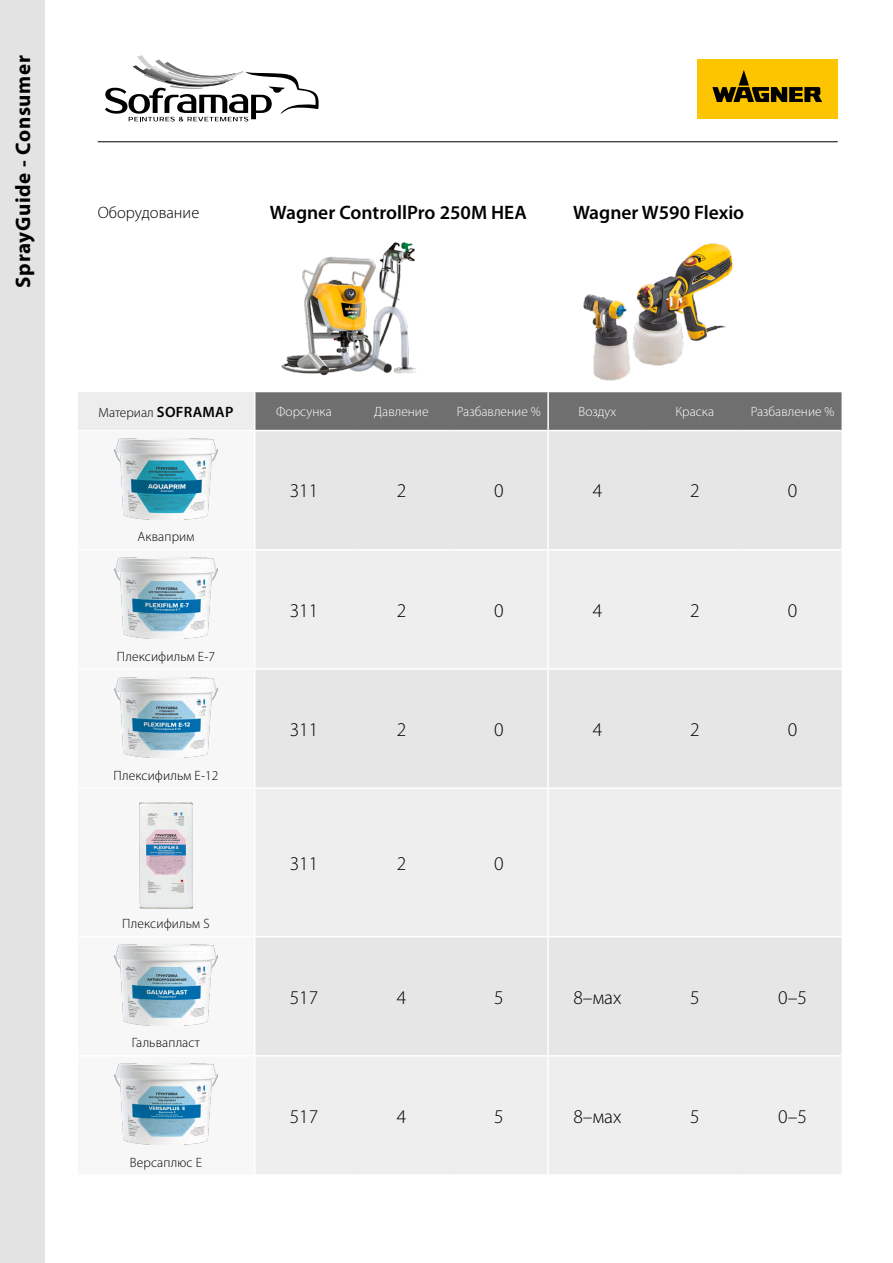
<style>
.page{position:relative;width:893px;height:1263px;background:#fff}
.page>*{position:absolute;margin:0;border:0;box-sizing:border-box;transform-origin:0 0}
.t1{font:700 21px "Myriad Pro";letter-spacing:.03em;color:#000}
.t2{font:300 19.5px "Myriad Pro";color:#000}
.t3{font:600 19.5px "Myriad Pro";color:#000}
.t4{font:300 16.5px "Myriad Pro";color:#000}
.t5{font:300 13.5px "Myriad Pro";letter-spacing:.01em;color:#000}
.t6{font:300 13.5px "Myriad Pro";color:#fff}
.s1{font-weight:600;font-size:15px}
</style>
<div class="page">
<div style="left:697px;top:59px;width:141px;height:60px;background:#fdc500"></div>
<svg style="left:712px;top:70px;width:110px;height:32px"></svg>
<svg style="left:105px;top:55px;width:214px;height:66px"></svg>
<div style="left:0;top:0;width:45px;height:1263px;background:#e3e3e3"></div>
<hr style="left:98px;top:141px;width:740px;height:1px;background:#000">
<svg style="left:78px;top:392px;width:763px;height:38px;background:#8e8d8d"></svg>
<div style="left:255px;top:431px;width:586px;height:118px;background:#e6e6e6"></div>
<div style="left:255px;top:551px;width:586px;height:623px;background:#eee"></div>
<hr style="left:255px;top:668px;width:98px;height:2px;background:#fff">
<hr style="left:353px;top:668px;width:97px;height:2px;background:#fff">
<hr style="left:450px;top:668px;width:98px;height:2px;background:#fff">
<hr style="left:548px;top:668px;width:98px;height:2px;background:#fff">
<hr style="left:646px;top:668px;width:98px;height:2px;background:#fff">
<hr style="left:744px;top:668px;width:97px;height:2px;background:#fff">
<hr style="left:255px;top:787px;width:98px;height:2px;background:#fff">
<hr style="left:353px;top:787px;width:97px;height:2px;background:#fff">
<hr style="left:450px;top:787px;width:98px;height:2px;background:#fff">
<hr style="left:548px;top:787px;width:98px;height:2px;background:#fff">
<hr style="left:646px;top:787px;width:98px;height:2px;background:#fff">
<hr style="left:744px;top:787px;width:97px;height:2px;background:#fff">
<hr style="left:255px;top:936px;width:98px;height:1px;background:#fff">
<hr style="left:353px;top:936px;width:97px;height:1px;background:#fff">
<hr style="left:450px;top:936px;width:98px;height:1px;background:#fff">
<hr style="left:548px;top:936px;width:98px;height:1px;background:#fff">
<hr style="left:646px;top:936px;width:98px;height:1px;background:#fff">
<hr style="left:744px;top:936px;width:97px;height:1px;background:#fff">
<hr style="left:255px;top:1055px;width:98px;height:1px;background:#fff">
<hr style="left:353px;top:1055px;width:97px;height:1px;background:#fff">
<hr style="left:450px;top:1055px;width:98px;height:1px;background:#fff">
<hr style="left:548px;top:1055px;width:98px;height:1px;background:#fff">
<hr style="left:646px;top:1055px;width:98px;height:1px;background:#fff">
<hr style="left:744px;top:1055px;width:97px;height:1px;background:#fff">
<hr style="left:547px;top:431px;width:2px;height:118px;background:#fff">
<hr style="left:547px;top:550px;width:2px;height:118px;background:#fff">
<hr style="left:547px;top:670px;width:2px;height:117px;background:#fff">
<hr style="left:547px;top:789px;width:2px;height:147px;background:#fff">
<hr style="left:547px;top:937px;width:2px;height:118px;background:#fff">
<hr style="left:547px;top:1056px;width:2px;height:118px;background:#fff">
<hr style="left:547px;top:392px;width:2px;height:38px;background:#fff">
<hr style="left:254px;top:392px;width:1px;height:38px;background:#fff">
<img style="left:114px;top:438px;width:104px;height:81px">
<img style="left:114px;top:558px;width:104px;height:80px">
<img style="left:114px;top:677px;width:104px;height:81px">
<img style="left:140px;top:802px;width:52px;height:107px">
<img style="left:114px;top:944px;width:104px;height:81px">
<img style="left:114px;top:1064px;width:104px;height:80px">
<img style="left:583px;top:243px;width:150px;height:138px">
<img style="left:281px;top:242px;width:135px;height:134px">
<h1 class="t1" style="left:9px;top:288px;width:234px;rotate:-90deg">SprayGuide - Consumer</h1>
<p class="t4" style="left:98px;top:203px;width:103px">Оборудование</p>
<h2 class="t3" style="left:270px;top:200px;width:258px">Wagner ControllPro 250M HEA</h2>
<h2 class="t3" style="left:573px;top:200px;width:173px">Wagner W590 Flexio</h2>
<p class="t5" style="left:98px;top:404px;width:136px">Материал <span class="s1">SOFRAMAP</span></p>
<p class="t6" style="left:276px;top:403px;width:57px">Форсунка</p>
<p class="t6" style="left:374px;top:403px;width:56px">Давление</p>
<p class="t6" style="left:457px;top:403px;width:85px">Разбавление %</p>
<p class="t6" style="left:578px;top:403px;width:39px">Воздух</p>
<p class="t6" style="left:675px;top:403px;width:40px">Краска</p>
<p class="t6" style="left:751px;top:403px;width:85px">Разбавление %</p>
<p class="t5" style="left:138px;top:529px;width:58px">Акваприм</p>
<p class="t5" style="left:117px;top:648px;width:100px">Плексифильм Е-7</p>
<p class="t5" style="left:114px;top:767px;width:107px">Плексифильм Е-12</p>
<p class="t5" style="left:122px;top:915px;width:89px">Плексифильм S</p>
<p class="t5" style="left:132px;top:1035px;width:70px">Гальвапласт</p>
<p class="t5" style="left:130px;top:1154px;width:74px">Версаплюс Е</p>
<h2 class="t2" style="left:290px;top:479px;width:30px">311</h2>
<h2 class="t2" style="left:397px;top:479px;width:11px">2</h2>
<h2 class="t2" style="left:494px;top:479px;width:11px">0</h2>
<h2 class="t2" style="left:593px;top:479px;width:11px">4</h2>
<h2 class="t2" style="left:690px;top:479px;width:11px">2</h2>
<h2 class="t2" style="left:788px;top:479px;width:11px">0</h2>
<h2 class="t2" style="left:290px;top:598px;width:30px">311</h2>
<h2 class="t2" style="left:397px;top:598px;width:11px">2</h2>
<h2 class="t2" style="left:494px;top:598px;width:11px">0</h2>
<h2 class="t2" style="left:593px;top:598px;width:11px">4</h2>
<h2 class="t2" style="left:690px;top:598px;width:11px">2</h2>
<h2 class="t2" style="left:788px;top:598px;width:11px">0</h2>
<h2 class="t2" style="left:290px;top:718px;width:30px">311</h2>
<h2 class="t2" style="left:397px;top:718px;width:11px">2</h2>
<h2 class="t2" style="left:494px;top:718px;width:11px">0</h2>
<h2 class="t2" style="left:593px;top:718px;width:11px">4</h2>
<h2 class="t2" style="left:690px;top:718px;width:11px">2</h2>
<h2 class="t2" style="left:788px;top:718px;width:11px">0</h2>
<h2 class="t2" style="left:290px;top:851px;width:30px">311</h2>
<h2 class="t2" style="left:397px;top:851px;width:11px">2</h2>
<h2 class="t2" style="left:494px;top:851px;width:11px">0</h2>
<h2 class="t2" style="left:290px;top:985px;width:30px">517</h2>
<h2 class="t2" style="left:397px;top:985px;width:11px">4</h2>
<h2 class="t2" style="left:494px;top:985px;width:11px">5</h2>
<h2 class="t2" style="left:573px;top:985px;width:49px">8–мах</h2>
<h2 class="t2" style="left:690px;top:985px;width:11px">5</h2>
<h2 class="t2" style="left:778px;top:985px;width:30px">0–5</h2>
<h2 class="t2" style="left:290px;top:1104px;width:30px">517</h2>
<h2 class="t2" style="left:397px;top:1104px;width:11px">4</h2>
<h2 class="t2" style="left:494px;top:1104px;width:11px">5</h2>
<h2 class="t2" style="left:573px;top:1104px;width:49px">8–мах</h2>
<h2 class="t2" style="left:690px;top:1104px;width:11px">5</h2>
<h2 class="t2" style="left:778px;top:1104px;width:30px">0–5</h2>
</div>
